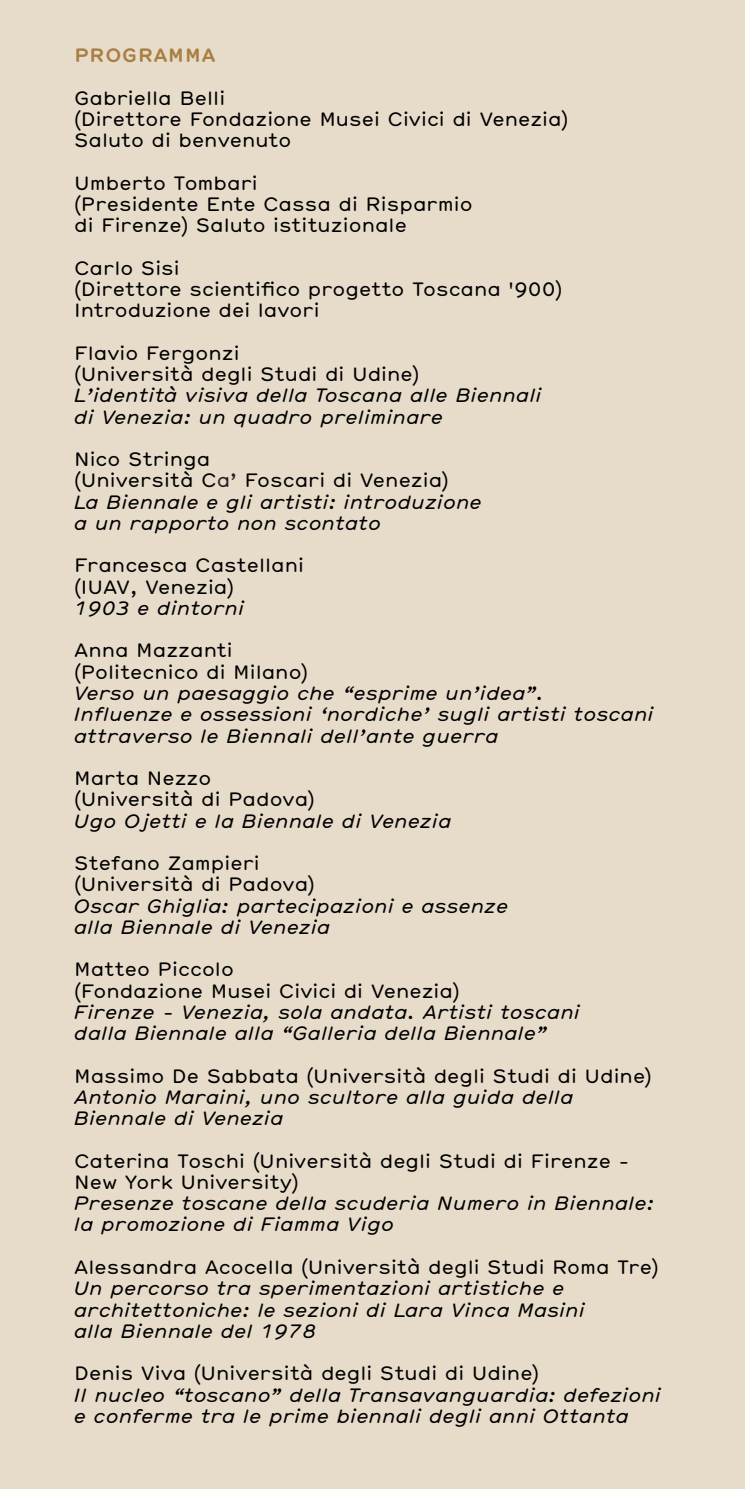
<style>
.page{position:relative;width:745px;height:1489px;background:#fff}
.page>*{position:absolute;margin:0;border:0;box-sizing:border-box;transform-origin:0 0}
.t1{font:italic 18.75px/21.2px "Hermes Sans";color:#000}
.t2{font:18.75px/21.2px "Hermes Sans";color:#000}
.t3{font:700 18.75px "Hermes Sans";letter-spacing:.015em;color:#a87e41}
.s1{font-style:normal}
.s2{font-style:normal;color:#212121}
</style>
<div class="page">
<div style="left:0;top:0;width:744px;height:1488px;background:#e7dbca"></div>
<p class="t3" style="left:74px;top:43px;width:143px">PROG RAMMA</p>
<p class="t2" style="left:74px;top:87px;width:495px">Gabriella Belli<br>(Direttore Fondazione M usei Civici di Venezia)<br>Saluto di benvenuto</p>
<p class="t2" style="left:74px;top:172px;width:400px">U mberto Tombari<br>(Presidente Ente Cassa di Risparmio di Firenze) Saluto istituzionale</p>
<p class="t2" style="left:74px;top:257px;width:489px">Carlo Sisi<br>(Direttore scientifico progetto Toscana '900)<br>I ntroduzione dei lavori</p>
<p class="t2" style="left:74px;top:342px;width:346px">Flavio Fergonzi<br>(U niversità degli Studi di Udine)</p>
<p class="t1" style="left:74px;top:384px;width:469px">L’identità visiva della Toscana alle Biennali di Venezia: un quadro preliminare</p>
<p class="t1" style="left:74px;top:448px;width:409px"><span class="s1">N ico Stringa<br>(U niversità C</span><span class="s2">a’</span> <span class="s1">Foscari di Venezia)<br></span>La Biennale e gli artisti: introduzione a un rapporto non scontato</p>
<p class="t2" style="left:74px;top:554px;width:231px">Francesca Castellani (IUAV</p>
<p class="t2" style="left:130px;top:575px;width:105px">, Venezia)</p>
<p class="t1" style="left:74px;top:597px;width:172px">1903 e dintorni</p>
<p class="t2" style="left:74px;top:639px;width:235px">Anna M azzanti (Politecnico di M ilano)</p>
<p class="t1" style="left:74px;top:682px;width:581px">Verso un paesaggio che “esprime un’idea”.<br>Influenze e ossessioni ‘nordiche’ sugli artisti toscani attraverso le Biennali dell’ante guerra</p>
<p class="t2" style="left:74px;top:767px;width:242px">M arta N ezzo<br>(U niversità di Padova)</p>
<p class="t1" style="left:74px;top:809px;width:379px">Ugo Ojetti e la Biennale di Venezia</p>
<p class="t2" style="left:74px;top:852px;width:242px">Stefano Zampieri<br>(U niversità di Padova)</p>
<p class="t1" style="left:74px;top:894px;width:436px">Oscar Ghiglia: partecipazioni e assenze alla Biennale di Venezia</p>
<p class="t2" style="left:74px;top:958px;width:387px">M atteo Piccolo<br>(Fondazione M usei Civici di Venezia)</p>
<p class="t1" style="left:74px;top:1000px;width:507px">Firenze - Venezia, sola andata. Artisti toscani dalla Biennale alla “Galleria della Biennale”</p>
<p class="t2" style="left:74px;top:1064px;width:579px">Massimo De Sabbata (U niversità degli Studi di Udine)</p>
<p class="t1" style="left:74px;top:1085px;width:501px">Antonio Maraini, uno scultore alla guida della<br>Biennale di Venezia</p>
<p class="t2" style="left:74px;top:1149px;width:556px">Caterina Toschi (U niversità degli Studi di Firenze -<br>N ew York U niversity)</p>
<p class="t1" style="left:74px;top:1191px;width:581px">Presenze toscane della scuderia Numero in Biennale: la promozione di Fiamma Vigo</p>
<p class="t2" style="left:74px;top:1255px;width:585px">Alessandra Acocella (U niversità degli Studi Roma Tre)</p>
<p class="t1" style="left:74px;top:1276px;width:512px">Un percorso tra sperimentazioni artistiche e architettoniche: le sezioni di Lara Vinca Masini alla Biennale del 1978</p>
<p class="t2" style="left:74px;top:1361px;width:466px">Denis Viva (U niversità degli Studi di Udine)</p>
<p class="t1" style="left:74px;top:1383px;width:588px">Il nucleo “toscano” della Transavanguardia: defezioni e conferme tra le prime biennali degli anni Ottanta</p>
</div>
